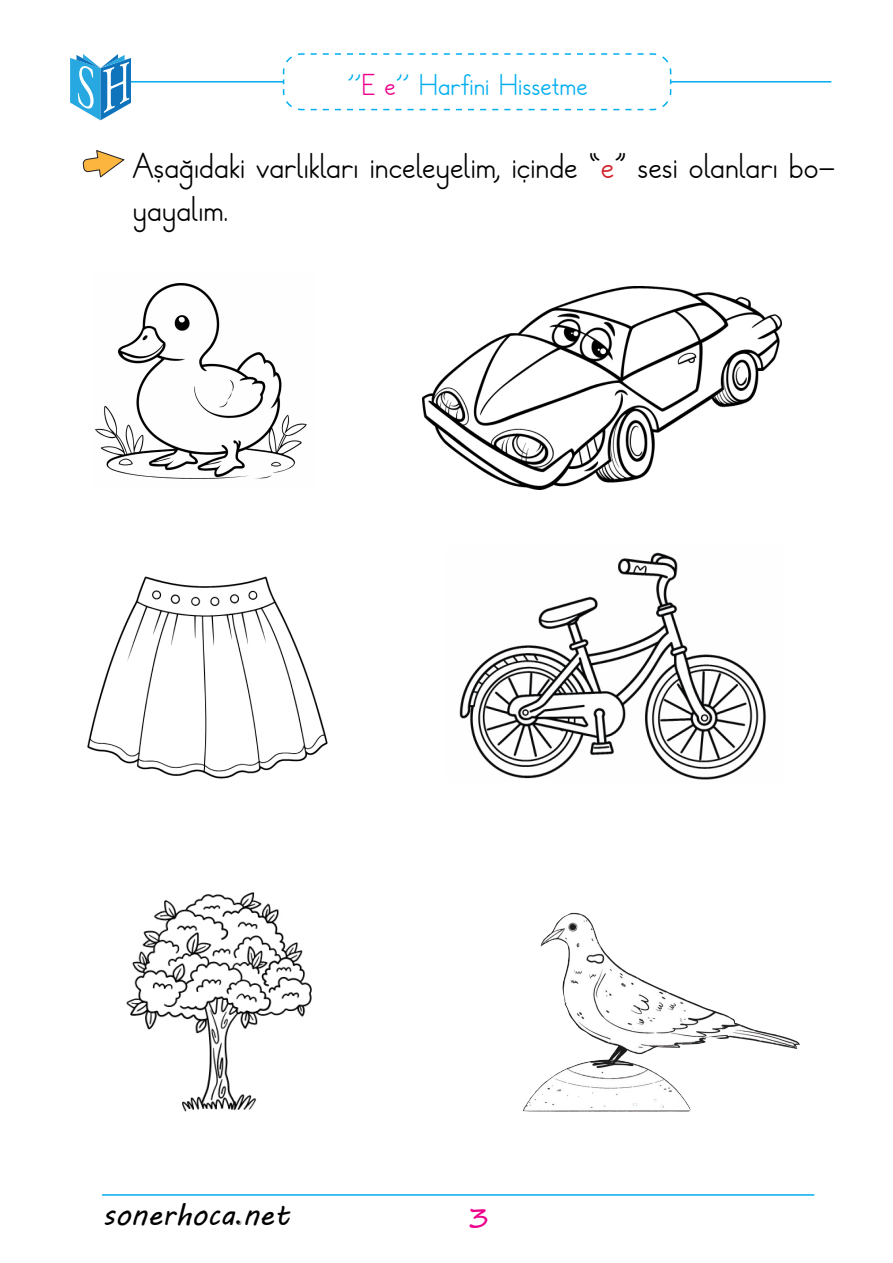
<style>
.page{position:relative;width:893px;height:1263px;background:#fff}
.page>*{position:absolute;margin:0;border:0;box-sizing:border-box;transform-origin:0 0}
.t1{font:36px/43.2px "Temel Yazi";color:#000}
.t2{font:30px "Temel Yazi";color:#00aeef}
.t3{font:30px "MV Boli";color:#000}
.t4{font:30px "Segoe Print";color:#ed028c}
.s1{color:#ed028c}
.s2{color:#d1232a}
.s3{font-family:"Algerian"}
</style>
<div class="page">
<hr style="left:102px;top:1194px;width:712px;height:2px;background:#00aeef">
<hr style="left:119px;top:81px;width:712px;height:2px;background:#00aeef">
<svg style="left:282px;top:53px;width:390px;height:58px"></svg>
<svg style="left:70px;top:54px;width:61px;height:66px"></svg>
<svg style="left:83px;top:151px;width:42px;height:27px"></svg>
<img style="left:95px;top:283px;width:212px;height:196px">
<img style="left:87px;top:576px;width:241px;height:203px">
<img style="left:126px;top:892px;width:186px;height:220px">
<img style="left:459px;top:552px;width:307px;height:228px">
<img style="left:523px;top:913px;width:277px;height:199px">
<img style="left:423px;top:287px;width:358px;height:203px">
<p class="t2" style="left:348px;top:68px;width:241px">‘‘<span class="s1">E e</span>‘‘ Harfini Hissetme</p>
<p class="t1" style="left:133px;top:146px;width:704px">Aşağıdaki varlıkları inceleyelim, içinde “<span class="s2">e</span>” sesi olanları bo&shy;yayalım.</p>
<p class="t3" style="left:103px;top:1194px;width:189px">sonerhoca<span class="s3">.</span>net</p>
<p class="t4" style="left:468px;top:1190px;width:23px">3</p>
</div>
